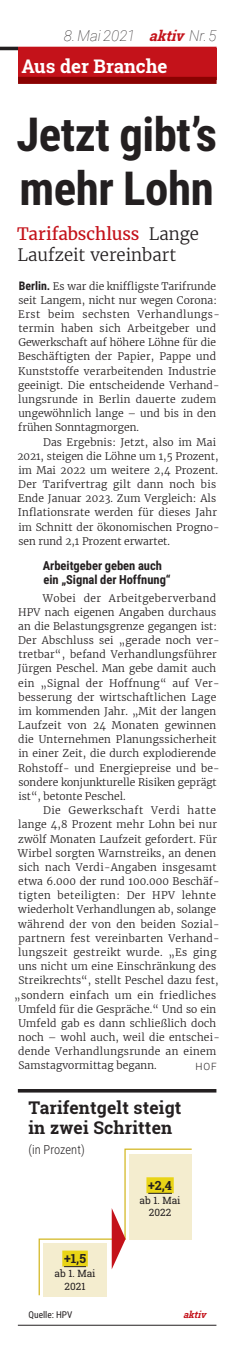
<style>
.page{position:relative;width:232px;height:1351px;background:#fff}
.page>*{position:absolute;margin:0;border:0;box-sizing:border-box;transform-origin:0 0}
.t1{font:700 46.88px/53.8px "Roboto Condensed";letter-spacing:-.01em;color:#231f20}
.t2{font:700 18.75px "Roboto Slab";color:#fff}
.t3{font:700 17.5px/20px "Roboto Slab";letter-spacing:.01em;color:#231f20}
.t4{font:300 16.88px/21.2px "Merriweather";color:#231f20}
.t5{font:italic 100 15px "Roboto";color:#231f20}
.t6{font:700 12.5px/14px "Roboto Condensed";color:#231f20}
.t7{font:300 12.5px "Roboto Condensed";letter-spacing:.005em;color:#231f20}
.t8{font:700 12.5px "Roboto Slab";color:#231f20}
.t9{font:300 10.25px/14.1px "Merriweather";letter-spacing:.02em;color:#231f20}
.t10{font:300 10.25px "Merriweather";letter-spacing:.04em;color:#231f20}
.t11{font:300 10.25px "Merriweather";letter-spacing:.05em;color:#231f20}
.t12{font:10px/12.5px "Roboto Slab";color:#231f20;text-align:center}
.t13{font:300 10px "Roboto";color:#231f20}
.t14{font:9.38px "Roboto Condensed";color:#231f20}
.t15{font:italic 700 9.38px "Roboto Slab";color:#c4121a}
.s1{font-family:"Roboto Slab";font-weight:700;font-size:14.38px;color:#c4121a}
.s2{font-weight:400;color:#c4121a}
.s3{font-family:"Roboto Condensed";font-weight:700;font-size:11.88px}
</style>
<div class="page">
<div style="left:18px;top:48px;width:198px;height:32px;background:#c4121a"></div>
<hr style="left:18px;top:47px;width:198px;height:3px;background:#c4121a">
<div style="left:18px;top:77px;width:198px;height:7px;background:#8b0202"></div>
<hr style="left:0;top:47px;width:18px;height:3px;background:#231f20">
<svg style="left:18px;top:1089px;width:198px;height:3px"></svg>
<hr style="left:18px;top:1324px;width:198px;height:1px;background:#231f20">
<svg style="left:38px;top:1148px;width:154px;height:148px"></svg>
<svg style="left:112px;top:1207px;width:14px;height:62px"></svg>
<h3 class="t5" style="left:64px;top:26px;width:154px">8. Mai 2021 <span class="s1">aktiv</span> Nr. 5</h3>
<h2 class="t2" style="left:22px;top:54px;width:147px">Aus der Branche</h2>
<h1 class="t1" style="left:16px;top:106px;width:202px">Jetzt gibt’s mehr Lohn</h1>
<h3 class="t4" style="left:17px;top:221px;width:183px"><span class="s2">Tarifabschluss</span> Lange<br>Laufzeit vereinbart</h3>
<p class="t9" style="left:18px;top:278px;width:203px"><span class="s3">Berlin.</span> Es war die kniffligste Tarifrunde seit Langem, nicht nur wegen Corona:<br>Erst beim sechsten Verhandlungs&shy;termin haben sich Arbeitgeber und Gewerkschaft auf höhere Löhne für die Beschäftigten der Papier, Pappe und Kunststoffe verarbeitenden Industrie geeinigt. Die entscheidende Verhand&shy;lungsrunde in Berlin dauerte zudem ungewöhnlich lange – und bis in den frühen Sonntagmorgen.</p>
<p class="t9" style="left:17px;top:433px;width:204px;text-indent:26px">Das Ergebnis: Jetzt, also im Mai 2021, steigen die Löhne um 1,5 Prozent, im Mai 2022 um weitere 2,4 Prozent.<br>Der Tarifvertrag gilt dann noch bis Ende Januar 2023. Zum Vergleich: Als Inflationsrate werden für dieses Jahr im Schnitt der ökonomischen Progno&shy;sen rund 2,1 Prozent erwartet.</p>
<p class="t6" style="left:43px;top:557px;width:129px">Arbeitgeber geben auch ein „Signal der Hoffnung“</p>
<p class="t9" style="left:18px;top:589px;width:203px;text-indent:25px">Wobei der Arbeitgeberverband HPV nach eigenen Angaben durchaus an die Belastungsgrenze gegangen ist:<br>Der Abschluss sei „gerade noch ver&shy;tretbar“, befand Verhandlungsführer Jürgen Peschel. Man gebe damit auch ein „Signal der Hoffnung“ auf Ver&shy;besserung der wirtschaftlichen Lage im kommenden Jahr. „Mit der langen Laufzeit von 24 Monaten gewinnen die Unternehmen Planungssicherheit in einer Zeit, die durch explodierende Rohstoff- und Energiepreise und be&shy;sondere konjunkturelle Risiken geprägt ist“, betonte Peschel.</p>
<p class="t11" style="left:43px;top:801px;width:174px">Die Gewerkschaft Verdi hatte</p>
<p class="t9" style="left:18px;top:816px;width:200px">lange 4,8 Prozent mehr Lohn bei nur</p>
<p class="t9" style="left:18px;top:830px;width:200px">zwölf Monaten Laufzeit gefordert. Für</p>
<p class="t9" style="left:18px;top:844px;width:200px">Wirbel sorgten Warnstreiks, an denen</p>
<p class="t9" style="left:18px;top:859px;width:200px">sich nach Verdi-Angaben insgesamt</p>
<p class="t9" style="left:18px;top:873px;width:203px">etwa 6.000 der rund 100.000 Beschäf-</p>
<p class="t10" style="left:18px;top:886px;width:199px">tigten beteiligten: Der HPV lehnte</p>
<p class="t9" style="left:18px;top:901px;width:199px">wiederholt Verhandlungen ab, solange</p>
<p class="t9" style="left:18px;top:915px;width:203px">während der von den beiden Sozial-</p>
<p class="t9" style="left:18px;top:929px;width:202px">partnern fest vereinbarten Verhand-</p>
<p class="t9" style="left:18px;top:944px;width:200px">lungszeit gestreikt wurde. „Es ging</p>
<p class="t9" style="left:18px;top:958px;width:199px">uns nicht um eine Einschränkung des</p>
<p class="t9" style="left:18px;top:972px;width:201px">Streikrechts“, stellt Peschel dazu fest,</p>
<p class="t9" style="left:14px;top:986px;width:203px">„sondern einfach um ein friedliches</p>
<p class="t9" style="left:18px;top:1000px;width:199px">Umfeld für die Gespräche.“ Und so ein</p>
<p class="t9" style="left:18px;top:1014px;width:199px">Umfeld gab es dann schließlich doch</p>
<p class="t9" style="left:18px;top:1029px;width:203px">noch – wohl auch, weil die entschei-</p>
<p class="t9" style="left:18px;top:1043px;width:199px">dende Verhandlungsrunde an einem</p>
<p class="t9" style="left:18px;top:1057px;width:140px">Samstagvormittag begann.</p>
<p class="t13" style="left:195px;top:1058px;width:23px">HOF</p>
<h3 class="t3" style="left:28px;top:1097px;width:154px">Tarifentgelt steigt in zwei Schritten</h3>
<p class="t7" style="left:28px;top:1140px;width:58px">(in Prozent)</p>
<p class="t8" style="left:64px;top:1249px;width:23px">+1,5</p>
<p class="t12" style="left:55px;top:1267px;width:42px">ab 1. Mai<br>2021</p>
<p class="t8" style="left:148px;top:1176px;width:25px">+2,4</p>
<p class="t12" style="left:140px;top:1193px;width:42px">ab 1. Mai<br>2022</p>
<p class="t14" style="left:28px;top:1307px;width:45px">Quelle: HPV</p>
<p class="t15" style="left:183px;top:1307px;width:28px">aktiv</p>
</div>
